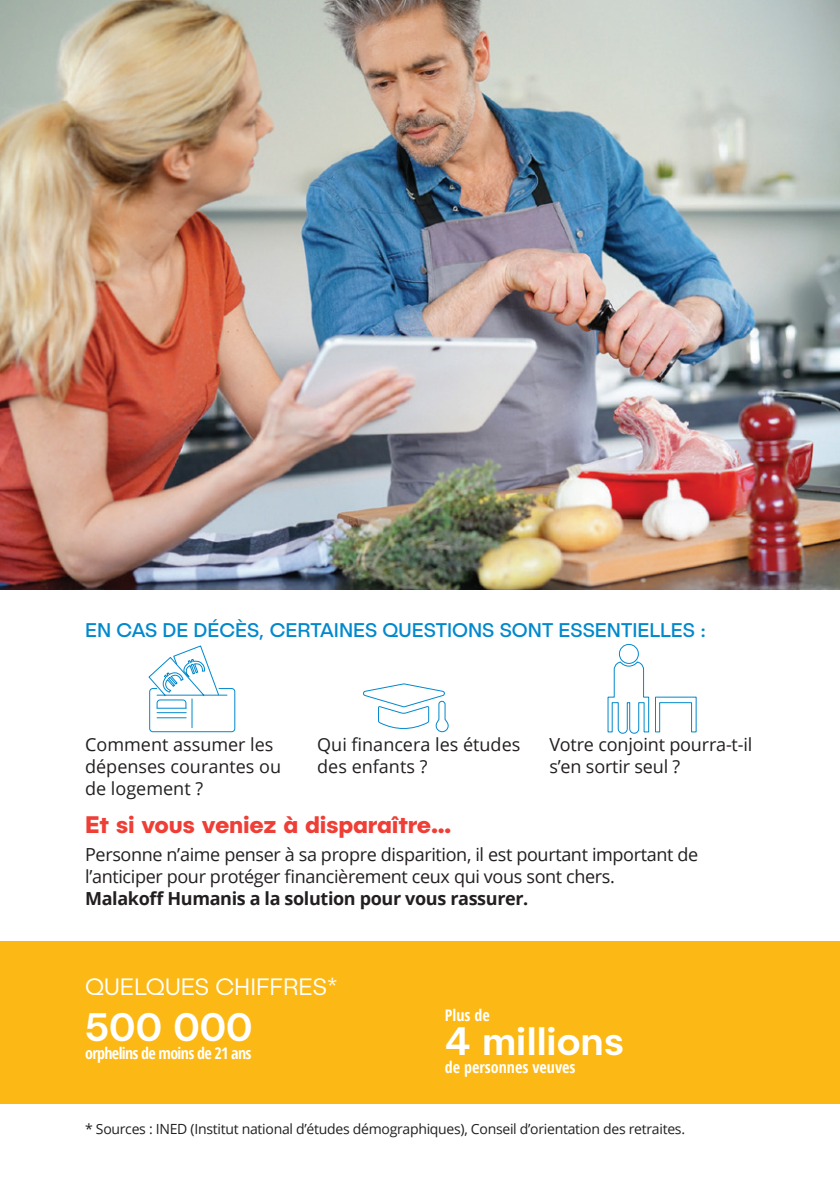
<style>
.page{position:relative;width:840px;height:1191px;background:#fff}
.page>*{position:absolute;margin:0;border:0;box-sizing:border-box;transform-origin:0 0}
.t1{font:500 40px "Publica Sans";color:#fff}
.t2{font:700 24px "Publica Sans";letter-spacing:-.01em;color:#ee3e35}
.t3{font:300 24px "Publica Sans";color:#fff}
.t4{font:20px "Publica Sans";color:#0088cd}
.t5{font:18px/22px "Open Sans";letter-spacing:-.02em;color:#231f20}
.t6{font:18px/22px "Open Sans";color:#231f20}
.t7{font:700 18px "Open Sans";letter-spacing:-.02em;color:#231f20}
.t8{font:700 condensed 16px "Open Sans";letter-spacing:-.04em;color:#fff}
.t9{font:700 condensed 16px "Open Sans";color:#fff}
.t10{font:14px "Open Sans";letter-spacing:-.02em;color:#231f20}
</style>
<div class="page">
<img style="left:0;top:0;width:839px;height:590px">
<div style="left:0;top:941px;width:839px;height:163px;background:#fcb814"></div>
<div style="left:149px;top:688px;width:86px;height:44px;border:1px solid #0088cd;border-radius:3px"></div>
<svg style="left:148px;top:645px;width:80px;height:83px"></svg>
<svg style="left:363px;top:684px;width:86px;height:48px"></svg>
<svg style="left:607px;top:644px;width:89px;height:90px"></svg>
<p class="t4" style="left:85px;top:617px;width:622px">EN CAS DE DÉCÈS, CERTAINES QUESTIONS SONT ESSENTIELLES :</p>
<p class="t6" style="left:85px;top:733px;width:197px">Comment assumer les dépenses courantes ou de logement ?</p>
<p class="t6" style="left:317px;top:733px;width:204px">Qui financera les études des enfants ?</p>
<p class="t5" style="left:549px;top:733px;width:204px">Votre conjoint pourra-t-il s’en sortir seul ?</p>
<h2 class="t2" style="left:85px;top:809px;width:368px">Et si vous veniez à disparaître…</h2>
<p class="t5" style="left:85px;top:843px;width:614px">Personne n’aime penser à sa propre disparition, il est pourtant important de l’anticiper pour protéger financièrement ceux qui vous sont chers.</p>
<p class="t7" style="left:85px;top:886px;width:444px">Malakoff Humanis a la solution pour vous rassurer.</p>
<h2 class="t3" style="left:85px;top:972px;width:254px">QUELQUES CHIFFRES*</h2>
<h1 class="t1" style="left:85px;top:1001px;width:169px">500 000</h1>
<p class="t8" style="left:85px;top:1041px;width:168px">orphelins de moins de 21 ans</p>
<p class="t9" style="left:444px;top:1004px;width:46px">Plus de</p>
<h1 class="t1" style="left:444px;top:1015px;width:181px">4 millions</h1>
<p class="t9" style="left:444px;top:1056px;width:132px">de personnes veuves</p>
<p class="t10" style="left:85px;top:1119px;width:601px">* Sources : INED (Institut national d’études démographiques), Conseil d’orientation des retraites.</p>
</div>
